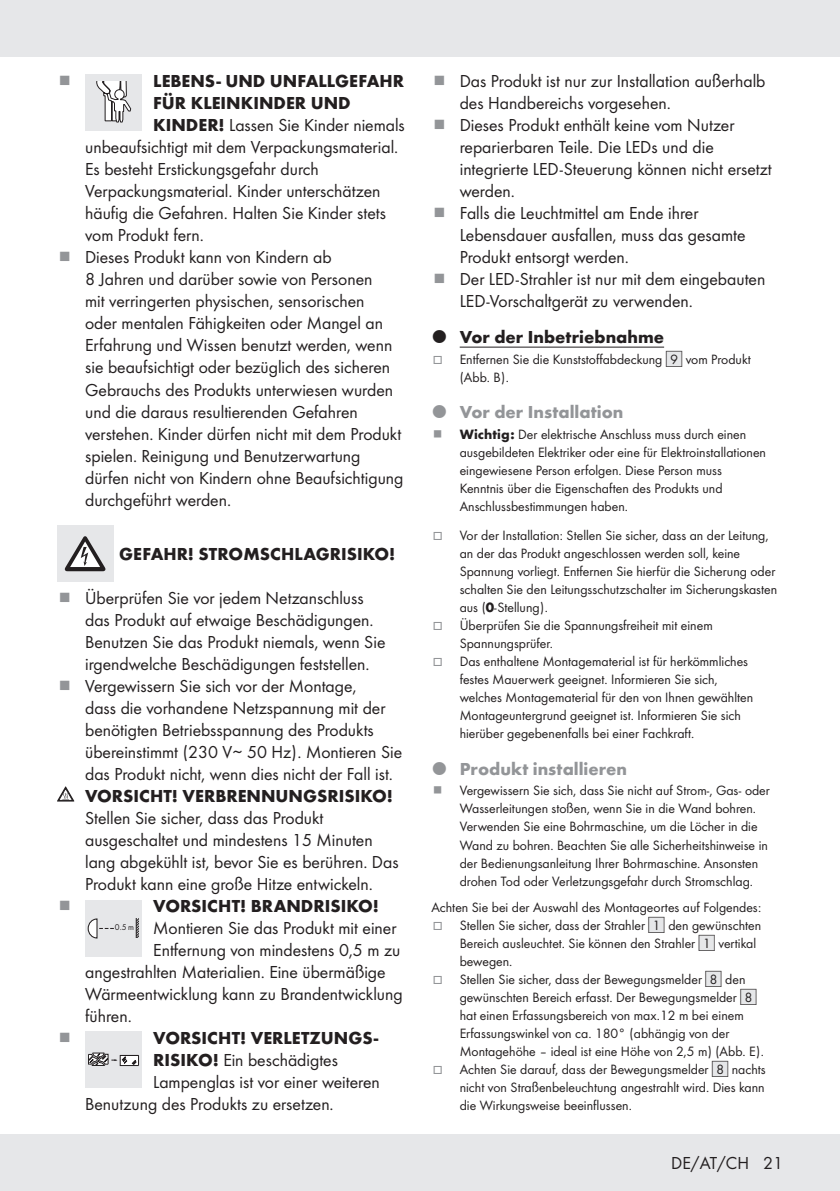
<style>
.page{position:relative;width:840px;height:1191px;background:#fff}
.page>*{position:absolute;margin:0;border:0;box-sizing:border-box;transform-origin:0 0}
.Indent{font:18px/22px "Futura Boo";color:#231f20}
.Body{font:700 18px "Futura";color:#231f20}
.t1{font:700 18px "Futura";color:#939598}
.Body_SB{font:14px/18px "Futura Boo";color:#231f20}
.Body-2{font:8.8px "Futura Boo";color:#231f20}
.s1{font-family:"Futura";font-weight:700}
.s2{color:#939598}
.s3{font-family:"IMP Lidl Num Box";font-size:12.4px;color:#e6e7e9}
.s4{font-family:"IMP Lidl Num Box";font-size:12.4px}
</style>
<div class="page">
<div style="left:0;top:1134px;width:839px;height:57px;background:#e6e7e9"></div>
<div style="left:0;top:0;width:839px;height:57px;background:#e6e7e9"></div>
<div style="left:85px;top:74px;width:57px;height:56px;background:#e6e7e9"></div>
<svg style="left:96px;top:81px;width:35px;height:42px"></svg>
<div style="left:57px;top:525px;width:56px;height:57px;background:#e6e7e9"></div>
<svg style="left:65px;top:536px;width:40px;height:35px"></svg>
<svg style="left:57px;top:786px;width:17px;height:15px"></svg>
<div style="left:85px;top:900px;width:57px;height:56px;background:#e6e7e9"></div>
<svg style="left:136px;top:918px;width:3px;height:19px"></svg>
<svg style="left:87px;top:918px;width:27px;height:21px"></svg>
<div style="left:85px;top:1031px;width:57px;height:56px;background:#e6e7e9"></div>
<svg style="left:88px;top:1052px;width:51px;height:14px"></svg>
<hr style="left:459px;top:346px;width:204px;height:1px;background:#231f20">
<p class="Body" style="left:153px;top:68px;width:252px">LEBENS‑ UND UNFALLGEFAHR</p>
<p class="Body" style="left:153px;top:90px;width:199px">FÜR KLEINKINDER UND</p>
<p class="Indent" style="left:153px;top:113px;width:253px"><span class="s1">KINDER!</span> Lassen Sie Kinder niemals</p>
<p class="Indent" style="left:85px;top:135px;width:312px">unbeaufsichtigt mit dem Verpackungsmaterial.</p>
<p class="Indent" style="left:85px;top:157px;width:235px">Es besteht Erstickungsgefahr durch</p>
<p class="Indent" style="left:85px;top:179px;width:297px">Verpackungsmaterial. Kinder unterschätzen</p>
<p class="Indent" style="left:85px;top:201px;width:302px">häufig die Gefahren. Halten Sie Kinder stets</p>
<p class="Indent" style="left:85px;top:223px;width:118px">vom Produkt fern.</p>
<p class="Indent" style="left:85px;top:245px;width:320px">Dieses Produkt kann von Kindern ab<br>8 Jahren und darüber sowie von Personen<br>mit verringerten physischen, sensorischen<br>oder mentalen Fähigkeiten oder Mangel an Erfahrung und Wissen benutzt werden, wenn sie beaufsichtigt oder bezüglich des sicheren Gebrauchs des Produkts unterwiesen wurden und die daraus resultierenden Gefahren verstehen. Kinder dürfen nicht mit dem Produkt spielen. Reinigung und Benutzerwartung dürfen nicht von Kindern ohne Beaufsichtigung durchgeführt werden.</p>
<p class="Body" style="left:119px;top:541px;width:277px">GEFAHR! STROMSCHLAGRISIKO!</p>
<p class="Indent" style="left:85px;top:586px;width:302px">Überprüfen Sie vor jedem Netzanschluss das Produkt auf etwaige Beschädigungen.<br>Benutzen Sie das Produkt niemals, wenn Sie irgendwelche Beschädigungen feststellen.</p>
<p class="Indent" style="left:85px;top:674px;width:318px">Vergewissern Sie sich vor der Montage,<br>dass die vorhandene Netzspannung mit der benötigten Betriebsspannung des Produkts übereinstimmt (230 V∼ 50 Hz). Montieren Sie das Produkt nicht, wenn dies nicht der Fall ist.</p>
<p class="Indent" style="left:85px;top:784px;width:315px"><span class="s1">VORSICHT! VERBRENNUNGSRISIKO!<br></span>Stellen Sie sicher, dass das Produkt ausgeschaltet und mindestens 15 Minuten lang abgekühlt ist, bevor Sie es berühren. Das Produkt kann eine große Hitze entwickeln.</p>
<p class="Body-2" style="left:115px;top:921px;width:21px">0.5 m</p>
<p class="Body" style="left:153px;top:893px;width:227px">VORSICHT! BRANDRISIKO!</p>
<p class="Indent" style="left:153px;top:916px;width:244px">Montieren Sie das Produkt mit einer</p>
<p class="Indent" style="left:153px;top:938px;width:248px">Entfernung von mindestens 0,5 m zu</p>
<p class="Indent" style="left:85px;top:960px;width:302px">angestrahlten Materialien. Eine übermäßige</p>
<p class="Indent" style="left:85px;top:982px;width:319px">Wärmeentwicklung kann zu Brandentwicklung</p>
<p class="Indent" style="left:85px;top:1004px;width:46px">führen.</p>
<p class="Body" style="left:153px;top:1025px;width:226px">VORSICHT! VERLETZUNGS-</p>
<p class="Indent" style="left:153px;top:1048px;width:186px"><span class="s1">RISIKO!</span> Ein beschädigtes</p>
<p class="Indent" style="left:153px;top:1070px;width:228px">Lampenglas ist vor einer weiteren</p>
<p class="Indent" style="left:85px;top:1092px;width:248px">Benutzung des Produkts zu ersetzen.</p>
<p class="Indent" style="left:459px;top:69px;width:307px">Das Produkt ist nur zur Installation außerhalb des Handbereichs vorgesehen.</p>
<p class="Indent" style="left:459px;top:113px;width:313px">Dieses Produkt enthält keine vom Nutzer reparierbaren Teile. Die LEDs und die integrierte LED‑Steuerung können nicht ersetzt werden.</p>
<p class="Indent" style="left:459px;top:201px;width:287px">Falls die Leuchtmittel am Ende ihrer<br>Lebensdauer ausfallen, muss das gesamte<br>Produkt entsorgt werden.</p>
<p class="Indent" style="left:459px;top:267px;width:307px">Der LED‑Strahler ist nur mit dem eingebauten<br>LED‑Vorschaltgerät zu verwenden.</p>
<p class="Body" style="left:459px;top:324px;width:206px">Vor der Inbetriebnahme</p>
<p class="Body_SB" style="left:459px;top:349px;width:292px;text-indent:-27px"><span class="s2">□</span> Entfernen Sie die Kunststoffabdeckung <span class="s3">[</span><span class="s4">9]</span> vom Produkt (Abb. B).</p>
<p class="t1" style="left:459px;top:399px;width:165px">Vor der Installation</p>
<p class="Body_SB" style="left:459px;top:424px;width:308px"><span class="s1">Wichtig:</span> Der elektrische Anschluss muss durch einen ausgebildeten Elektriker oder eine für Elektroinstallationen eingewiesene Person erfolgen. Diese Person muss Kenntnis über die Eigenschaften des Produkts und Anschlussbestimmungen haben.</p>
<p class="Body_SB" style="left:459px;top:526px;width:319px;text-indent:-27px"><span class="s2">□</span> Vor der Installation: Stellen Sie sicher, dass an der Leitung, an der das Produkt angeschlossen werden soll, keine Spannung vorliegt. Entfernen Sie hierfür die Sicherung oder schalten Sie den Leitungsschutzschalter im Sicherungskasten aus (<span class="s1">0</span>‑Stellung).</p>
<p class="Body_SB" style="left:459px;top:616px;width:254px;text-indent:-27px"><span class="s2">□</span> Überprüfen Sie die Spannungsfreiheit mit einem<br>Spannungsprüfer.</p>
<p class="Body_SB" style="left:459px;top:652px;width:295px;text-indent:-27px"><span class="s2">□</span> Das enthaltene Montagematerial ist für herkömmliches festes Mauerwerk geeignet. Informieren Sie sich, welches Montagematerial für den von Ihnen gewählten Montageuntergrund geeignet ist. Informieren Sie sich hierüber gegebenenfalls bei einer Fachkraft.</p>
<p class="t1" style="left:459px;top:755px;width:169px">Produkt installieren</p>
<p class="Body_SB" style="left:459px;top:781px;width:311px">Vergewissern Sie sich, dass Sie nicht auf Strom‑, Gas‑ oder Wasserleitungen stoßen, wenn Sie in die Wand bohren.<br>Verwenden Sie eine Bohrmaschine, um die Löcher in die Wand zu bohren. Beachten Sie alle Sicherheitshinweise in der Bedienungsanleitung Ihrer Bohrmaschine. Ansonsten drohen Tod oder Verletzungsgefahr durch Stromschlag.</p>
<p class="Body_SB" style="left:431px;top:897px;width:331px">Achten Sie bei der Auswahl des Montageortes auf Folgendes:</p>
<p class="Body_SB" style="left:459px;top:915px;width:303px;text-indent:-27px"><span class="s2">□</span> Stellen Sie sicher, dass der Strahler <span class="s3">[</span><span class="s4">1]</span> den gewünschten<br>Bereich ausleuchtet. Sie können den Strahler <span class="s3">[</span><span class="s4">1]</span> vertikal bewegen.</p>
<p class="Body_SB" style="left:459px;top:969px;width:304px;text-indent:-27px"><span class="s2">□</span> Stellen Sie sicher, dass der Bewegungsmelder <span class="s3">[</span><span class="s4">8]</span> den gewünschten Bereich erfasst. Der Bewegungsmelder <span class="s3">[</span><span class="s4">8] </span>hat einen Erfassungsbereich von max.12 m bei einem Erfassungswinkel von ca. 180° (abhängig von der Montagehöhe – ideal ist eine Höhe von 2,5 m) (Abb. E).</p>
<p class="Body_SB" style="left:459px;top:1059px;width:307px;text-align:justify;text-indent:-27px"><span class="s2">□</span> Achten Sie darauf, dass der Bewegungsmelder <span class="s3">[</span><span class="s4">8]</span> nachts nicht von Straßenbeleuchtung angestrahlt wird. Dies kann die Wirkungsweise beeinflussen.</p>
<p class="Indent" style="left:671px;top:1151px;width:113px">DE/AT/CH 21</p>
</div>
